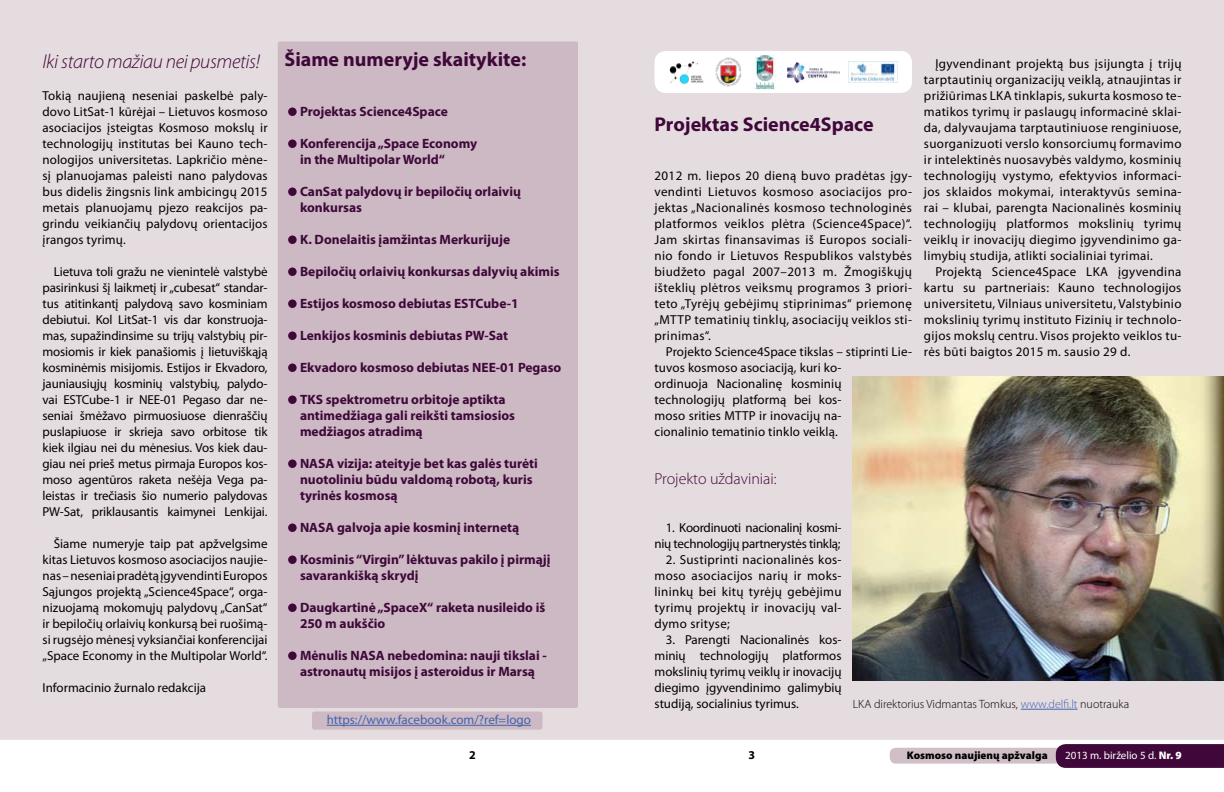
<style>
.page{position:relative;width:1224px;height:792px;background:#fff}
.page>*{position:absolute;margin:0;border:0;box-sizing:border-box;transform-origin:0 0}
.t1{font:700 20px "Myriad Pro";color:#3f073a}
.t2{font:italic 300 20px "Myriad Pro";letter-spacing:-.02em;color:#3f073a}
.t3{font:300 16px "Myriad Pro";color:#3f073a}
.t4{font:700 13.5px/16px "Myriad Pro";color:#3f073a}
.t5{font:13px/16px "Myriad Pro";letter-spacing:.01em;color:#000;text-align:justify}
.t6{font:13px/16px "Myriad Pro";letter-spacing:-.02em;color:#000;text-align:right}
.t7{font:13px "Myriad Pro";color:#4262ae}
.t8{font:300 12px "Myriad Pro";color:#000}
.t9{font:700 12px "Myriad Pro";color:#000}
.t10{font:900 11px "Myriad Pro";color:#000}
.t11{font:11px "Myriad Pro";color:#fff}
.s1{color:#4262ae}
.s2{font-weight:900}
</style>
<div class="page">
<div style="left:890px;top:748px;width:197px;height:16px;background:#d0bfc7;border-radius:6px"></div>
<svg style="left:1056px;top:744px;width:168px;height:24px;background:#420b3d"></svg>
<div style="left:0;top:0;width:1224px;height:740px;background:#e5dcdf"></div>
<div style="left:312px;top:712px;width:231px;height:18px;background:#ccb9c3;border-radius:2px"></div>
<div style="left:278px;top:41px;width:300px;height:667px;background:#ccb9c3;border-radius:2px"></div>
<div style="left:655px;top:51px;width:257px;height:42px;background:#fff;border-radius:11px"></div>
<img style="left:669px;top:61px;width:34px;height:23px">
<img style="left:848px;top:62px;width:49px;height:20px">
<img style="left:787px;top:62px;width:53px;height:20px">
<img style="left:716px;top:58px;width:25px;height:29px">
<img style="left:754px;top:55px;width:22px;height:34px">
<img style="left:853px;top:377px;width:371px;height:304px">
<hr style="left:1021px;top:709px;width:57px;height:1px;background:#4262ae">
<hr style="left:327px;top:725px;width:204px;height:1px;background:#4262ae">
<div style="left:288px;top:107px;width:9px;height:9px;background:#3f073a;border-radius:50%"></div>
<div style="left:288px;top:139px;width:9px;height:9px;background:#3f073a;border-radius:50%"></div>
<div style="left:288px;top:187px;width:9px;height:9px;background:#3f073a;border-radius:50%"></div>
<div style="left:288px;top:235px;width:9px;height:9px;background:#3f073a;border-radius:50%"></div>
<div style="left:288px;top:267px;width:9px;height:9px;background:#3f073a;border-radius:50%"></div>
<div style="left:288px;top:299px;width:9px;height:9px;background:#3f073a;border-radius:50%"></div>
<div style="left:288px;top:331px;width:9px;height:9px;background:#3f073a;border-radius:50%"></div>
<div style="left:288px;top:363px;width:9px;height:9px;background:#3f073a;border-radius:50%"></div>
<div style="left:288px;top:395px;width:9px;height:9px;background:#3f073a;border-radius:50%"></div>
<div style="left:288px;top:459px;width:9px;height:9px;background:#3f073a;border-radius:50%"></div>
<div style="left:288px;top:523px;width:9px;height:9px;background:#3f073a;border-radius:50%"></div>
<div style="left:288px;top:555px;width:9px;height:9px;background:#3f073a;border-radius:50%"></div>
<div style="left:288px;top:603px;width:9px;height:9px;background:#3f073a;border-radius:50%"></div>
<div style="left:288px;top:651px;width:9px;height:9px;background:#3f073a;border-radius:50%"></div>
<h1 class="t2" style="left:43px;top:49px;width:219px">Iki starto mažiau nei pusmetis!</h1>
<p class="t5" style="left:43px;top:87px;width:227px">Tokią naujieną neseniai paskelbė paly&shy;dovo LitSat-1 kūrėjai – Lietuvos kosmoso asociacijos įsteigtas Kosmoso mokslų ir technologijų institutas bei Kauno tech&shy;nologijos universitetas. Lapkričio mėne&shy;sį planuojamas paleisti nano palydovas bus didelis žingsnis link ambicingų 2015 metais planuojamų pjezo reakcijos pa&shy;grindu veikiančių palydovų orientacijos įrangos tyrimų.</p>
<p class="t5" style="left:43px;top:263px;width:227px;text-indent:11px">Lietuva toli gražu ne vienintelė valstybė pasirinkusi šį laikmetį ir „cubesat“ standar&shy;tus atitinkantį palydovą savo kosminiam debiutui. Kol LitSat-1 vis dar konstruoja&shy;mas, supažindinsime su trijų valstybių pir&shy;mosiomis ir kiek panašiomis į lietuviškąją kosminėmis misijomis. Estijos ir Ekvadoro, jauniausiųjų kosminių valstybių, palydo&shy;vai ESTCube-1 ir NEE-01 Pegaso dar ne&shy;seniai šmėžavo pirmuosiuose dienraščių puslapiuose ir skrieja savo orbitose tik kiek ilgiau nei du mėnesius. Vos kiek dau&shy;giau nei prieš metus pirmaja Europos kos&shy;moso agentūros raketa nešėja Vega pa&shy;leistas ir trečiasis šio numerio palydovas PW-Sat, priklausantis kaimynei Lenkijai.</p>
<p class="t5" style="left:43px;top:536px;width:227px;text-indent:11px">Šiame numeryje taip pat apžvelgsime kitas Lietuvos kosmoso asociacijos naujie&shy;nas – neseniai pradėtą įgyvendinti Europos Sąjungos projektą „Science4Space“, orga&shy;nizuojamą mokomųjų palydovų „CanSat“ ir bepiločių orlaivių konkursą bei ruošimą&shy;si rugsėjo mėnesį vyksiančiai konferencijai „Space Economy in the Multipolar World“.</p>
<p class="t5" style="left:43px;top:680px;width:165px">Informacinio žurnalo redakcija</p>
<h1 class="t1" style="left:285px;top:46px;width:243px">Šiame numeryje skaitykite:</h1>
<p class="t4" style="left:300px;top:103px;width:149px">Projektas Science4Space</p>
<p class="t4" style="left:300px;top:135px;width:179px">Konferencija „Space Economy in the Multipolar World“</p>
<p class="t4" style="left:300px;top:183px;width:222px">CanSat palydovų ir bepiločių orlaivių konkursas</p>
<p class="t4" style="left:300px;top:231px;width:212px">K. Donelaitis įamžintas Merkurijuje</p>
<p class="t4" style="left:300px;top:263px;width:261px">Bepiločių orlaivių konkursas dalyvių akimis</p>
<p class="t4" style="left:300px;top:295px;width:220px">Estijos kosmoso debiutas ESTCube-1</p>
<p class="t4" style="left:300px;top:327px;width:210px">Lenkijos kosminis debiutas PW-Sat</p>
<p class="t4" style="left:300px;top:359px;width:263px">Ekvadoro kosmoso debiutas NEE-01 Pegaso</p>
<p class="t4" style="left:300px;top:391px;width:217px">TKS spektrometru orbitoje aptikta antimedžiaga gali reikšti tamsiosios medžiagos atradimą</p>
<p class="t4" style="left:300px;top:455px;width:239px">NASA vizija: ateityje bet kas galės turėti nuotoliniu būdu valdomą robotą, kuris tyrinės kosmosą</p>
<p class="t4" style="left:300px;top:519px;width:221px">NASA galvoja apie kosminį internetą</p>
<p class="t4" style="left:300px;top:551px;width:252px">Kosminis “Virgin” lėktuvas pakilo į pirmąjį savarankišką skrydį</p>
<p class="t4" style="left:300px;top:599px;width:247px">Daugkartinė „SpaceX“ raketa nusileido iš<br>250 m aukščio</p>
<p class="t4" style="left:300px;top:647px;width:248px">Mėnulis NASA nebedomina: nauji tikslai - astronautų misijos į asteroidus ir Marsą</p>
<p class="t7" style="left:327px;top:712px;width:206px">https://www.facebook.com/?ref=logo</p>
<p class="t5" style="left:924px;top:55px;width:259px;text-indent:11px">Įgyvendinant projektą bus įsijungta į trijų tarptautinių organizacijų veiklą, atnaujintas ir prižiūrimas LKA tinklapis, sukurta kosmoso te&shy;matikos tyrimų ir paslaugų informacinė sklai&shy;da, dalyvaujama tarptautiniuose renginiuose, suorganizuoti verslo konsorciumų formavimo ir intelektinės nuosavybės valdymo, kosminių technologijų vystymo, efektyvios informaci&shy;jos sklaidos mokymai, interaktyvūs semina&shy;rai – klubai, parengta Nacionalinės kosminių technologijų platformos mokslinių tyrimų veiklų ir inovacijų diegimo įgyvendinimo ga&shy;limybių studija, atlikti socialiniai tyrimai.</p>
<p class="t5" style="left:924px;top:264px;width:259px;text-indent:11px">Projektą Science4Space LKA įgyvendina kartu su partneriais: Kauno technologijos universitetu, Vilniaus universitetu, Valstybinio mokslinių tyrimų instituto Fizinių ir technolo&shy;gijos mokslų centru. Visos projekto veiklos tu&shy;rės būti baigtos 2015 m. sausio 29 d.</p>
<h1 class="t1" style="left:655px;top:111px;width:221px">Projektas Science4Space</h1>
<p class="t5" style="left:655px;top:167px;width:259px">2012 m. liepos 20 dieną buvo pradėtas įgy&shy;vendinti Lietuvos kosmoso asociacijos pro&shy;jektas „Nacionalinės kosmoso technologinės platformos veiklos plėtra (Science4Space)“.<br>Jam skirtas finansavimas iš Europos sociali&shy;nio fondo ir Lietuvos Respublikos valstybės biudžeto pagal 2007–2013 m. Žmogiškųjų išteklių plėtros veiksmų programos 3 priori&shy;teto „Tyrėjų gebėjimų stiprinimas“ priemonę „MTTP tematinių tinklų, asociacijų veiklos sti&shy;prinimas“.</p>
<p class="t5" style="left:655px;top:343px;width:259px;text-align:left;text-indent:11px">Projekto Science4Space tikslas – stiprinti Lie&shy;tuvos kosmoso asociaciją, kuri ko-<br>ordinuoja Nacionalinę kosminių technologijų platformą bei kos-<br>moso srities MTTP ir inovacijų na-<br>cionalinio tematinio tinklo veiklą.</p>
<p class="t3" style="left:655px;top:469px;width:124px">Projekto uždaviniai:</p>
<p class="t6" style="left:655px;top:519px;width:189px">1. Koordinuoti nacionalinį kosmi&shy;nių technologijų partnerystės tinklą;</p>
<p class="t5" style="left:655px;top:551px;width:189px;text-indent:11px">2. Sustiprinti nacionalinės kos&shy;moso asociacijos narių ir moks&shy;lininkų bei kitų tyrėjų gebėjimu tyrimų projektų ir inovacijų val&shy;dymo srityse;</p>
<p class="t5" style="left:655px;top:631px;width:189px;text-indent:11px">3. Parengti Nacionalinės kos&shy;minių technologijų platformos mokslinių tyrimų veiklų ir inovacijų diegimo įgyvendinimo galimybių studiją, socialinius tyrimus.</p>
<p class="t8" style="left:853px;top:697px;width:278px">LKA direktorius Vidmantas Tomkus, <span class="s1">www.delfi.lt</span> nuotrauka</p>
<p class="t9" style="left:469px;top:747px;width:8px">2</p>
<p class="t9" style="left:749px;top:747px;width:8px">3</p>
<p class="t10" style="left:907px;top:748px;width:142px">Kosmoso naujienų apžvalga</p>
<p class="t11" style="left:1065px;top:749px;width:118px">2013 m. birželio 5 d. <span class="s2">Nr. 9</span></p>
</div>
